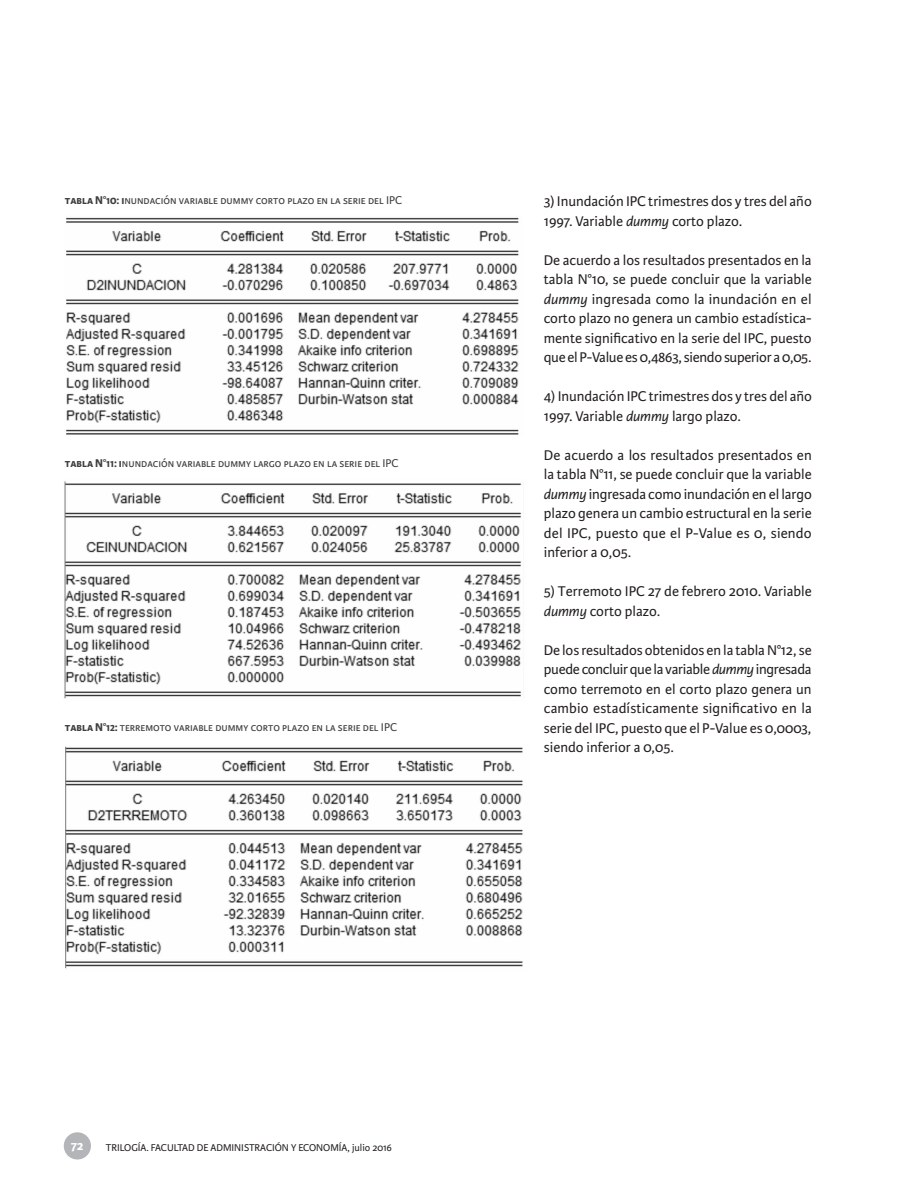
<style>
.page{position:relative;width:918px;height:1188px;background:#fff}
.page>*{position:absolute;margin:0;border:0;box-sizing:border-box;transform-origin:0 0}
.t1{font:15px/19.5px "Karmina Sans";color:#231f20}
.t2{font:700 13.5px "Karmina Sans";color:#fff}
.t3{font:12px "Karmina Sans";color:#3e3e3f}
.t4{font:10.5px "Karmina Sans";color:#231f20}
.s1{font-weight:700}
.s2{font-style:italic}
</style>
<div class="page">
<div style="left:64px;top:1132px;width:27px;height:28px;background:#b4b5b8;border-radius:50%"></div>
<img style="left:66px;top:217px;width:453px;height:218px">
<img style="left:64px;top:481px;width:458px;height:218px">
<img style="left:65px;top:746px;width:458px;height:223px">
<p class="t3" style="left:65px;top:193px;width:339px"><span class="s1">tabla N°10: i</span>nundación variable dummy corto plazo en la serie del IPC</p>
<p class="t3" style="left:65px;top:457px;width:335px"><span class="s1">tabla N°11: i</span>nundación variable dummy largo plazo en la serie del IPC</p>
<p class="t3" style="left:65px;top:721px;width:334px"><span class="s1">tabla N°12:</span> terremoto variable dummy corto plazo en la serie del IPC</p>
<p class="t1" style="left:544px;top:192px;width:269px">3) Inundación IPC trimestres dos y tres del año<br>1997. Variable <span class="s2">dummy</span> corto plazo.</p>
<p class="t1" style="left:544px;top:250px;width:269px;text-align:justify">De acuerdo a los resultados presentados en la tabla N°10, se puede concluir que la variable <span class="s2">dummy</span> ingresada como la inundación en el corto plazo no genera un cambio estadística&shy;mente significativo en la serie del IPC, puesto que el P-Value es 0,4863, siendo superior a 0,05.</p>
<p class="t1" style="left:544px;top:387px;width:270px">4) Inundación IPC trimestres dos y tres del año<br>1997. Variable <span class="s2">dummy</span> largo plazo.</p>
<p class="t1" style="left:544px;top:445px;width:269px;text-align:justify">De acuerdo a los resultados presentados en la tabla N°11, se puede concluir que la variable <span class="s2">dummy</span> ingresada como inundación en el largo plazo genera un cambio estructural en la serie del IPC, puesto que el P-Value es 0, siendo inferior a 0,05.</p>
<p class="t1" style="left:544px;top:582px;width:269px">5) Terremoto IPC 27 de febrero 2010. Variable <span class="s2">dummy</span> corto plazo.</p>
<p class="t1" style="left:544px;top:640px;width:270px;text-align:justify">De los resultados obtenidos en la tabla N°12, se puede concluir que la variable <span class="s2">dummy</span> ingresada como terremoto en el corto plazo genera un cambio estadísticamente significativo en la serie del IPC, puesto que el P-Value es 0,0003, siendo inferior a 0,05.</p>
<p class="t2" style="left:71px;top:1138px;width:14px">72</p>
<p class="t4" style="left:106px;top:1141px;width:288px">TRILOGÍA. FACULTAD DE ADMINISTRACIÓN Y ECONOMÍA, julio 2016</p>
</div>
